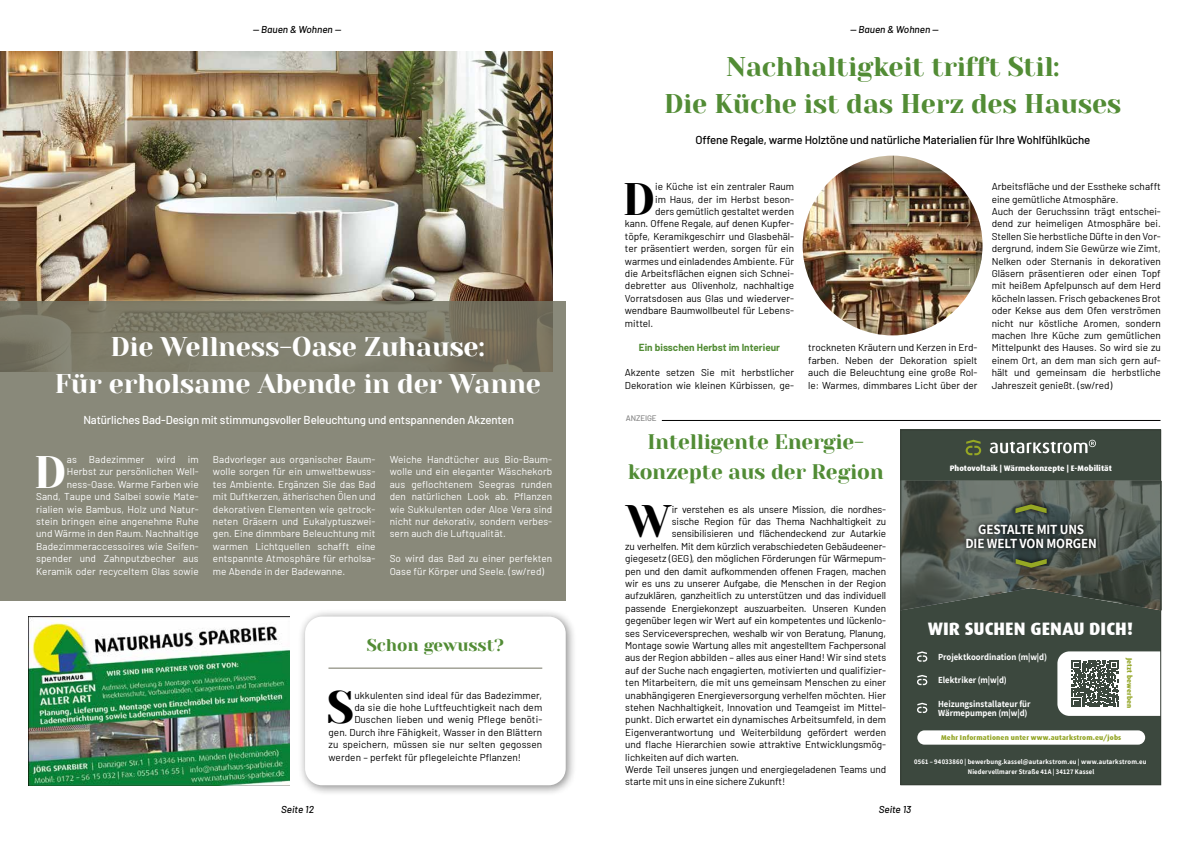
<style>
.page{position:relative;width:1191px;height:842px;background:#fff}
.page>*{position:absolute;margin:0;border:0;box-sizing:border-box;transform-origin:0 0}
.t1{font:45.4px "Yeseva One";color:#000}
.t2{font:45.4px "Yeseva One";color:#fff}
.t3{font:27px/37px "Yeseva One";letter-spacing:-.01em;color:#528c35;text-align:center}
.t4{font:27px/37px "Yeseva One";letter-spacing:-.01em;color:#fff;text-align:center}
.t5{font:21px/30px "Yeseva One";letter-spacing:-.01em;color:#518c35;text-align:center}
.t6{font:800 18px "Dax";color:#fff}
.t7{font:17px "Yeseva One";color:#528c35}
.t8{font:700 13.6px/13.6px "Assistant";letter-spacing:-.015em;color:#fff;text-align:center;scale:.96 1}
.t9{font:500 11.5px "Barlow";letter-spacing:-.01em;color:#fff}
.t10{font:500 11.5px "Barlow";letter-spacing:-.01em;color:#000}
.t11{font:10px/12.4px "Barlow";color:#000}
.t12{font:10px/12.4px "Barlow";letter-spacing:.01em;color:#fff;text-align:justify}
.t13{font:italic 500 10px "Barlow";color:#000}
.t14{font:700 10px "Barlow";color:#528c35}
.t15{font:700 9.1px/9.1px "Assistant";color:#fff;scale:.96 1}
.t16{font:800 8px "Dax";letter-spacing:.01em;color:#fff}
.t17{font:500 8px "Barlow";letter-spacing:-.01em;color:#878787}
.t18{font:800 7px "Dax";letter-spacing:.025em;color:#93a525}
.t19{font:700 6.9px/10px "Assistant";letter-spacing:.02em;color:#fff;text-align:center;scale:.96 1}
</style>
<div class="page">
<img style="left:29px;top:616px;width:261px;height:169px">
<div style="left:900px;top:429px;width:261px;height:356px;background:#3c483e"></div>
<svg style="left:965px;top:440px;width:16px;height:15px"></svg>
<svg style="left:989px;top:440px;width:106px;height:13px"></svg>
<div style="left:917px;top:730px;width:228px;height:15px;background:#fff;border-radius:7px"></div>
<svg style="left:917px;top:651px;width:10px;height:11px"></svg>
<svg style="left:917px;top:675px;width:10px;height:10px"></svg>
<svg style="left:917px;top:703px;width:10px;height:10px"></svg>
<svg style="left:902px;top:481px;width:257px;height:129px"></svg>
<svg style="left:1057px;top:651px;width:102px;height:65px"></svg>
<div style="left:900px;top:429px;width:261px;height:356px;border:1px solid #353d35"></div>
<hr style="left:662px;top:420px;width:498px;height:1px;background:#000">
<img style="left:802px;top:156px;width:180px;height:179px;border-radius:90px">
<div style="left:297px;top:609px;width:280px;height:187px;background:#000;opacity:.49"></div>
<div style="left:305px;top:616px;width:261px;height:169px;background:#fff;border-radius:17px"></div>
<hr style="left:328px;top:668px;width:214px;height:1px;background:#747463">
<img style="left:0;top:51px;width:552px;height:250px">
<svg style="left:0;top:301px;width:566px;height:299px;fill:#89897a"></svg>
<p class="t13" style="left:253px;top:22px;width:90px">— Bauen &amp; Wohnen —</p>
<p class="t13" style="left:850px;top:22px;width:90px">— Bauen &amp; Wohnen —</p>
<h2 class="t4" style="left:55px;top:327px;width:487px">Die Wellness-Oase Zuhause:<br>Für erholsame Abende in der Wanne</h2>
<p class="t9" style="left:83px;top:412px;width:432px">Natürliches Bad-Design mit stimmungsvoller Beleuchtung und entspannenden Akzenten</p>
<h1 class="t2" style="left:34px;top:439px;width:34px">D</h1>
<p class="t12" style="left:36px;top:452px;width:164px;text-align:right">as Badezimmer wird im<br>Herbst zur persönlichen Well&shy;ness-Oase. Warme Farben wie<br>Sand, Taupe und Salbei sowie Mate&shy;rialien wie Bambus, Holz und Natur&shy;stein bringen eine angenehme Ruhe und Wärme in den Raum. Nachhaltige<br>Badezimmeraccessoires wie Seifen&shy;spender und Zahnputzbecher aus<br>Keramik oder recyceltem Glas sowie</p>
<p class="t12" style="left:213px;top:452px;width:164px">Badvorleger aus organischer Baum&shy;wolle sorgen für ein umweltbewuss&shy;tes Ambiente. Ergänzen Sie das Bad mit Duftkerzen, ätherischen Ölen und dekorativen Elementen wie getrock&shy;neten Gräsern und Eukalyptuszwei&shy;gen. Eine dimmbare Beleuchtung mit warmen Lichtquellen schafft eine entspannte Atmosphäre für erholsa&shy;me Abende in der Badewanne.</p>
<p class="t12" style="left:390px;top:452px;width:164px">Weiche Handtücher aus Bio-Baum&shy;wolle und ein eleganter Wäschekorb aus geflochtenem Seegras runden den natürlichen Look ab. Pflanzen wie Sukkulenten oder Aloe Vera sind nicht nur dekorativ, sondern verbes&shy;sern auch die Luftqualität.</p>
<p class="t12" style="left:390px;top:552px;width:164px">So wird das Bad zu einer perfekten<br>Oase für Körper und Seele. (sw/red)</p>
<h3 class="t7" style="left:367px;top:633px;width:139px">Schon gewusst?</h3>
<h1 class="t1" style="left:327px;top:674px;width:29px">S</h1>
<p class="t11" style="left:354px;top:688px;width:189px">ukkulenten sind ideal für das Badezimmer,</p>
<p class="t11" style="left:354px;top:700px;width:189px">da sie die hohe Luftfeuchtigkeit nach dem</p>
<p class="t11" style="left:354px;top:713px;width:189px">Duschen lieben und wenig Pflege benöti-</p>
<p class="t11" style="left:328px;top:725px;width:215px">gen. Durch ihre Fähigkeit, Wasser in den Blättern</p>
<p class="t11" style="left:328px;top:738px;width:215px">zu speichern, müssen sie nur selten gegossen</p>
<p class="t11" style="left:328px;top:750px;width:194px">werden – perfekt für pflegeleichte Pflanzen!</p>
<h2 class="t3" style="left:664px;top:47px;width:459px">Nachhaltigkeit trifft Stil:<br>Die Küche ist das Herz des Hauses</h2>
<p class="t10" style="left:695px;top:132px;width:396px">Offene Regale, warme Holztöne und natürliche Materialien für Ihre Wohlfühlküche</p>
<h1 class="t1" style="left:622px;top:166px;width:34px">D</h1>
<p class="t11" style="left:655px;top:180px;width:140px">ie Küche ist ein zentraler Raum</p>
<p class="t11" style="left:655px;top:192px;width:140px">im Haus, der im Herbst beson-</p>
<p class="t11" style="left:655px;top:204px;width:140px">ders gemütlich gestaltet werden</p>
<p class="t11" style="left:625px;top:217px;width:171px">kann. Offene Regale, auf denen Kupfer-</p>
<p class="t11" style="left:625px;top:229px;width:171px">töpfe, Keramikgeschirr und Glasbehäl-</p>
<p class="t11" style="left:625px;top:242px;width:171px">ter präsentiert werden, sorgen für ein</p>
<p class="t11" style="left:625px;top:254px;width:171px">warmes und einladendes Ambiente. Für</p>
<p class="t11" style="left:625px;top:266px;width:171px">die Arbeitsflächen eignen sich Schnei-</p>
<p class="t11" style="left:625px;top:279px;width:171px">debretter aus Olivenholz, nachhaltige</p>
<p class="t11" style="left:625px;top:291px;width:171px">Vorratsdosen aus Glas und wiederver-</p>
<p class="t11" style="left:625px;top:304px;width:171px">wendbare Baumwollbeutel für Lebens-</p>
<p class="t11" style="left:625px;top:316px;width:30px">mittel.</p>
<p class="t14" style="left:639px;top:340px;width:143px">Ein bisschen Herbst im Interieur</p>
<p class="t11" style="left:625px;top:366px;width:171px">Akzente setzen Sie mit herbstlicher<br>Dekoration wie kleinen Kürbissen, ge-</p>
<p class="t17" style="left:626px;top:412px;width:32px">ANZEIGE</p>
<p class="t11" style="left:808px;top:341px;width:171px;text-align:justify">trockneten Kräutern und Kerzen in Erd&shy;farben. Neben der Dekoration spielt auch die Beleuchtung eine große Rol&shy;le: Warmes, dimmbares Licht über der</p>
<p class="t11" style="left:991px;top:180px;width:171px">Arbeitsfläche und der Esstheke schafft eine gemütliche Atmosphäre.<br>Auch der Geruchssinn trägt entschei&shy;dend zur heimeligen Atmosphäre bei.<br>Stellen Sie herbstliche Düfte in den Vor&shy;dergrund, indem Sie Gewürze wie Zimt, Nelken oder Sternanis in dekorativen Gläsern präsentieren oder einen Topf mit heißem Apfelpunsch auf dem Herd köcheln lassen. Frisch gebackenes Brot oder Kekse aus dem Ofen verströmen nicht nur köstliche Aromen, sondern machen Ihre Küche zum gemütlichen Mittelpunkt des Hauses. So wird sie zu einem Ort, an dem man sich gern auf&shy;hält und gemeinsam die herbstliche Jahreszeit genießt. (sw/red)</p>
<h3 class="t5" style="left:628px;top:426px;width:257px">Intelligente Energie&shy;konzepte aus der Region</h3>
<h1 class="t1" style="left:626px;top:488px;width:46px">W</h1>
<p class="t11" style="left:672px;top:502px;width:216px">ir verstehen es als unsere Mission, die nordhes-</p>
<p class="t11" style="left:672px;top:514px;width:216px">sische Region für das Thema Nachhaltigkeit zu</p>
<p class="t11" style="left:672px;top:527px;width:216px">sensibilisieren und flächendeckend zur Autarkie</p>
<p class="t11" style="left:625px;top:539px;width:262px">zu verhelfen. Mit dem kürzlich verabschiedeten Gebäudeener-</p>
<p class="t11" style="left:625px;top:552px;width:262px">giegesetz (GEG), den möglichen Förderungen für Wärmepum-</p>
<p class="t11" style="left:625px;top:564px;width:262px">pen und den damit aufkommenden offenen Fragen, machen</p>
<p class="t11" style="left:625px;top:576px;width:262px">wir es uns zu unserer Aufgabe, die Menschen in der Region</p>
<p class="t11" style="left:625px;top:589px;width:262px">aufzuklären, ganzheitlich zu unterstützen und das individuell</p>
<p class="t11" style="left:625px;top:601px;width:262px">passende Energiekonzept auszuarbeiten. Unseren Kunden</p>
<p class="t11" style="left:625px;top:614px;width:262px">gegenüber legen wir Wert auf ein kompetentes und lückenlo-</p>
<p class="t11" style="left:625px;top:626px;width:262px">ses Serviceversprechen, weshalb wir von Beratung, Planung,</p>
<p class="t11" style="left:625px;top:638px;width:262px">Montage sowie Wartung alles mit angestelltem Fachpersonal</p>
<p class="t11" style="left:625px;top:651px;width:262px">aus der Region abbilden – alles aus einer Hand! Wir sind stets</p>
<p class="t11" style="left:625px;top:663px;width:262px">auf der Suche nach engagierten, motivierten und qualifizier-</p>
<p class="t11" style="left:625px;top:676px;width:262px">ten Mitarbeitern, die mit uns gemeinsam Menschen zu einer</p>
<p class="t11" style="left:625px;top:688px;width:262px">unabhängigeren Energieversorgung verhelfen möchten. Hier</p>
<p class="t11" style="left:625px;top:700px;width:262px">stehen Nachhaltigkeit, Innovation und Teamgeist im Mittel-</p>
<p class="t11" style="left:625px;top:713px;width:262px">punkt. Dich erwartet ein dynamisches Arbeitsumfeld, in dem</p>
<p class="t11" style="left:625px;top:725px;width:262px">Eigenverantwortung und Weiterbildung gefördert werden</p>
<p class="t11" style="left:625px;top:738px;width:262px">und flache Hierarchien sowie attraktive Entwicklungsmög-</p>
<p class="t11" style="left:625px;top:750px;width:115px">lichkeiten auf dich warten.</p>
<p class="t11" style="left:625px;top:762px;width:262px">Werde Teil unseres jungen und energiegeladenen Teams und</p>
<p class="t11" style="left:625px;top:775px;width:161px">starte mit uns in eine sichere Zukunft!</p>
<p class="t16" style="left:949px;top:464px;width:164px">Photovoltaik | Wärmekonzepte | E-Mobilität</p>
<h3 class="t8" style="left:965px;top:522px;width:138px">GESTALTE MIT UNS<br>DIE WELT VON MORGEN</h3>
<h3 class="t6" style="left:927px;top:619px;width:207px">WIR SUCHEN GENAU DICH!</h3>
<p class="t15" style="left:938px;top:652px;width:115px">Projektkoordination (m|w|d)</p>
<p class="t15" style="left:938px;top:675px;width:73px">Elektriker (m|w|d)</p>
<p class="t15" style="left:938px;top:699px;width:98px">Heizungsinstallateur für<br>Wärmepumpen (m|w|d)</p>
<p class="t18" style="left:1133px;top:657px;width:52px;rotate:90deg">Jetzt bewerben</p>
<p class="t18" style="left:941px;top:733px;width:182px">Mehr Informationen unter www.autarkstrom.eu/jobs</p>
<p class="t19" style="left:914px;top:756px;width:243px">0561 – 94033860 | bewerbung.kassel@autarkstrom.eu | www.autarkstrom.eu<br>Niedervellmarer Straße 41A | 34127 Kassel</p>
<p class="t13" style="left:281px;top:802px;width:34px">Seite 12</p>
<p class="t13" style="left:878px;top:802px;width:34px">Seite 13</p>
</div>
